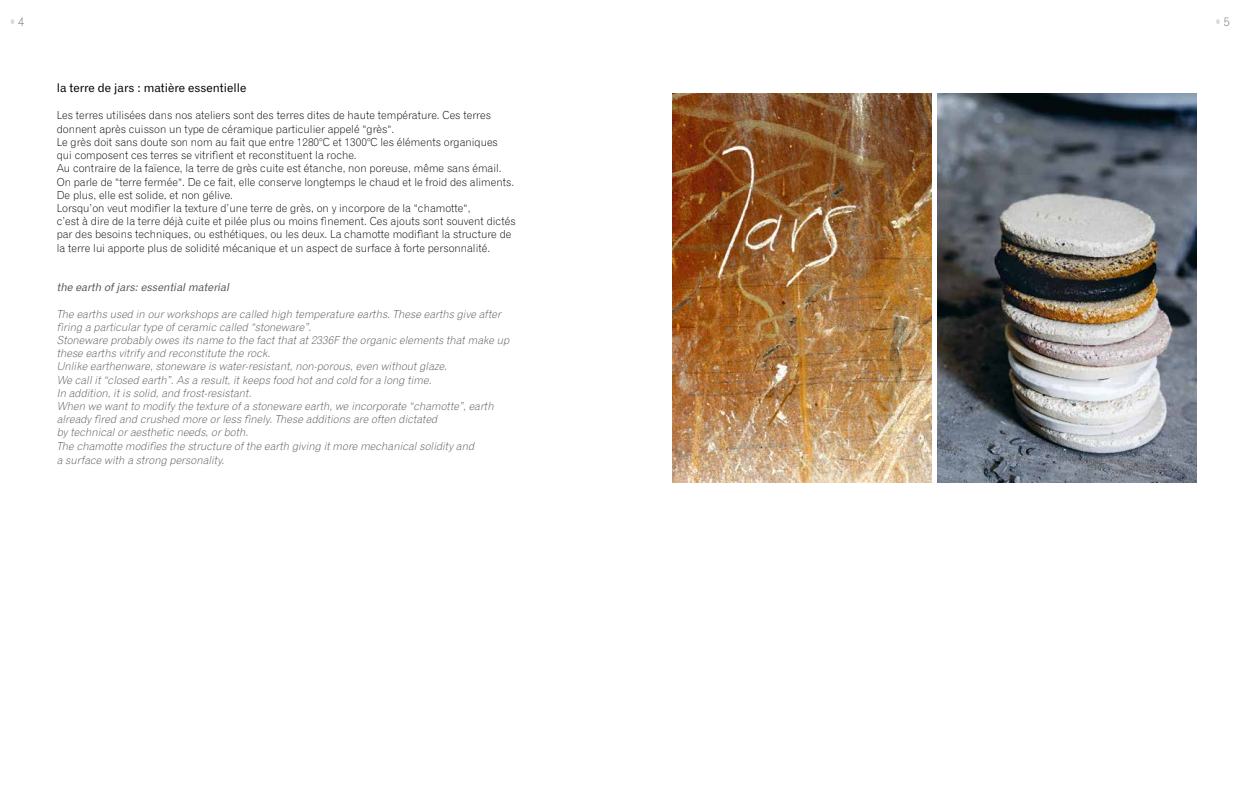
<style>
.page{position:relative;width:1248px;height:794px;background:#fff}
.page>*{position:absolute;margin:0;border:0;box-sizing:border-box;transform-origin:0 0}
.t1{font:12px "Gothic 720 BT Roman B";color:#000}
.t2{font:12px "Gothic 720 BT Light B";color:#706f6f}
.t3{font:11px/13.2px "Gothic 720 BT Light B";color:#000}
.t4{font:italic 11px/13.2px "Gothic 720 BT Light B";color:#575756}
.t5{font:italic 11px "Gothic 720 BT Roman B";color:#575756}
</style>
<div class="page">
<svg style="left:1216px;top:19px;width:3px;height:5px"></svg>
<svg style="left:11px;top:19px;width:3px;height:5px"></svg>
<img style="left:672px;top:94px;width:259px;height:388px">
<img style="left:937px;top:94px;width:259px;height:388px">
<p class="t2" style="left:18px;top:14px;width:8px">4</p>
<p class="t2" style="left:1223px;top:14px;width:8px">5</p>
<p class="t1" style="left:57px;top:80px;width:191px">la terre de jars : matière essentielle</p>
<p class="t3" style="left:57px;top:109px;width:460px">Les terres utilisées dans nos ateliers sont des terres dites de haute température. Ces terres donnent après cuisson un type de céramique particulier appelé “grès“.<br>Le grès doit sans doute son nom au fait que entre 1280°C et 1300°C les éléments organiques qui composent ces terres se vitrifient et reconstituent la roche.<br>Au contraire de la faïence, la terre de grès cuite est étanche, non poreuse, même sans émail.<br>On parle de “terre fermée“. De ce fait, elle conserve longtemps le chaud et le froid des aliments.<br>De plus, elle est solide, et non gélive.<br>Lorsqu’on veut modifier la texture d’une terre de grès, on y incorpore de la “chamotte“,<br>c’est à dire de la terre déjà cuite et pilée plus ou moins finement. Ces ajouts sont souvent dictés par des besoins techniques, ou esthétiques, ou les deux. La chamotte modifiant la structure de la terre lui apporte plus de solidité mécanique et un aspect de surface à forte personnalité.</p>
<p class="t5" style="left:57px;top:280px;width:177px">the earth ofjars:essentialmaterial</p>
<p class="t4" style="left:57px;top:307px;width:456px">The earths used in ourworkshops are called high temperature earths.These earths give after firing a particulartype ofceramic called “stoneware”.<br>Stoneware probablyowes its name to the factthatat2336F the organic elements thatmake up these earths vitrifyand reconstitute the rock.<br>Unlike earthenware,stoneware is water-resistant,non-porous,even withoutglaze.<br>We callit“closed earth”.As a result,itkeeps food hotand cold fora long time.<br>In addition,itis solid,and frost-resistant.<br>When we wantto modifythe texture ofa stoneware earth,we incorporate “chamotte”,earth alreadyfired and crushed more orless finely.These additions are often dictated bytechnicaloraesthetic needs,orboth.<br>The chamotte modifies the structure ofthe earth giving itmore mechanicalsolidityand</p>
<p class="t4" style="left:57px;top:453px;width:172px">a surface with a strong personality.</p>
</div>
